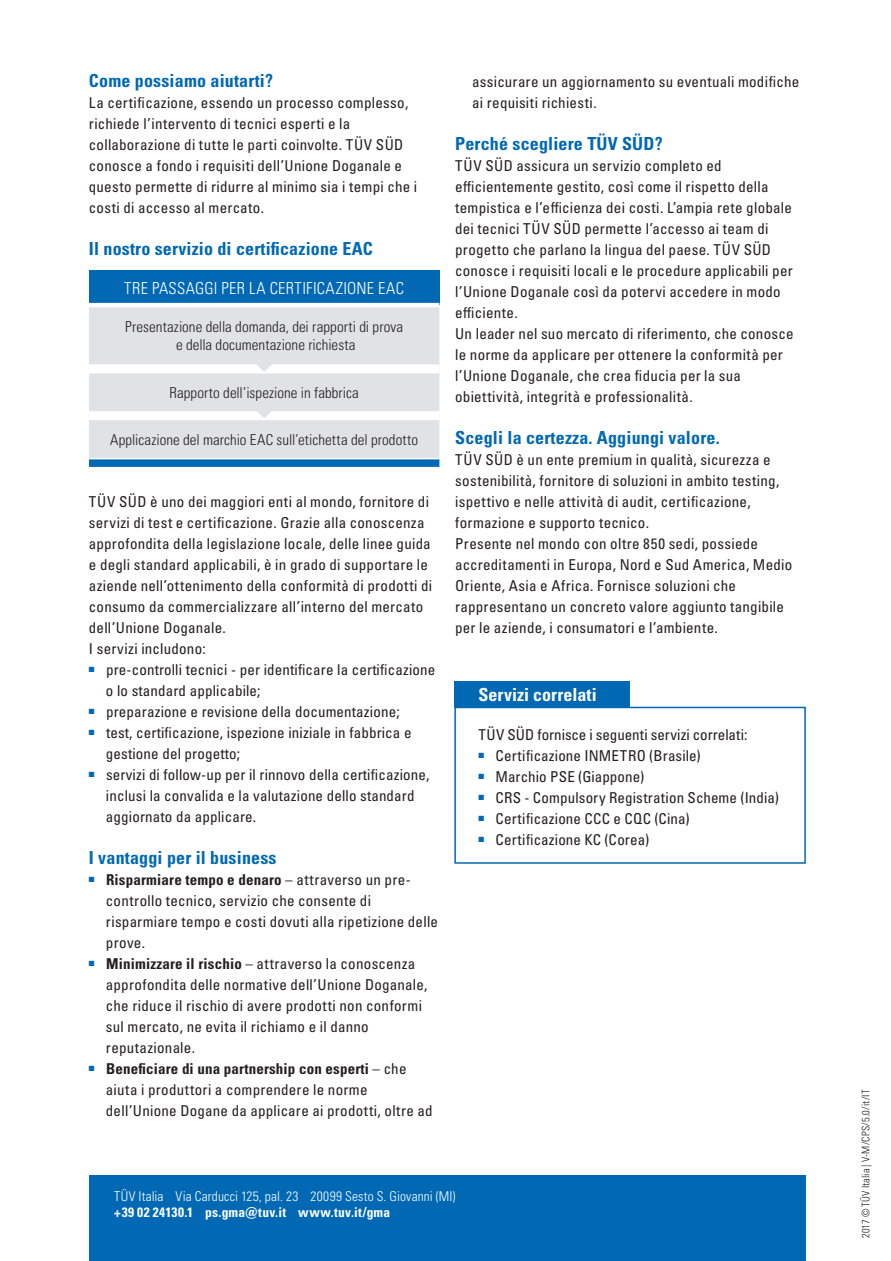
<style>
.page{position:relative;width:891px;height:1261px;background:#fff}
.page>*{position:absolute;margin:0;border:0;box-sizing:border-box;transform-origin:0 0}
.t1{font:18px "Univers LTCYR 67 Bold Cond";letter-spacing:.01em;color:#0168b3}
.t2{font:18px "Univers LTCYR 67 Bold Cond";letter-spacing:.005em;color:#fff}
.t3{font:16.5px "Univers LTCYR 47 Light Cond";letter-spacing:.02em;color:#fff}
.t4{font:condensed 15px/21px "Univers LTCYR 57";letter-spacing:.015em;color:#231f20}
.t5{font:15px/18px "Univers LTCYR 47 Light Cond";letter-spacing:.005em;color:#231f20;text-align:center}
.t6{font:300 condensed 13.5px/16.5px "Univers LT Std";letter-spacing:.015em;color:#fff}
.t7{font:10.5px "Univers LTCYR 47 Light Cond";letter-spacing:.02em;color:#231f20}
.s1{font-family:"Univers LTCYR 67 Bold Cond";font-stretch:normal}
.s2{font-weight:700}
.s3{font-family:"Univers LTCYR 67 Bold Cond";font-weight:400;font-stretch:normal}
</style>
<div class="page">
<div style="left:89px;top:1175px;width:716px;height:86px;background:#0168b3"></div>
<div style="left:454px;top:707px;width:351px;height:157px;border:2px solid #0168b3"></div>
<div style="left:454px;top:681px;width:176px;height:26px;background:#0168b3"></div>
<div style="left:89px;top:271px;width:350px;height:34px;background:#0168b3"></div>
<div style="left:89px;top:307px;width:350px;height:151px;background:#e1e2e4"></div>
<div style="left:89px;top:364px;width:350px;height:9px;background:#fff"></div>
<div style="left:89px;top:411px;width:350px;height:9px;background:#fff"></div>
<hr style="left:89px;top:303px;width:350px;height:4px;background:#fff">
<div style="left:89px;top:459px;width:350px;height:8px;background:#0168b3"></div>
<svg style="left:255px;top:353px;width:18px;height:19px"></svg>
<svg style="left:255px;top:400px;width:18px;height:18px"></svg>
<p class="t1" style="left:89px;top:70px;width:185px">Come possiamo aiutarti?</p>
<p class="t4" style="left:89px;top:92px;width:329px">La certificazione, essendo un processo complesso, richiede l’intervento di tecnici esperti e la collaborazione di tutte le parti coinvolte. TÜV SÜD conosce a fondo i requisiti dell’Unione Doganale e questo permette di ridurre al minimo sia i tempi che i costi di accesso al mercato.</p>
<p class="t1" style="left:89px;top:238px;width:285px">Il nostro servizio di certificazione EAC</p>
<p class="t3" style="left:124px;top:277px;width:281px">TRE PASSAGGI PER LA CERTIFICAZIONE EAC</p>
<p class="t5" style="left:125px;top:317px;width:279px">Presentazione della domanda, dei rapporti di prova e della documentazione richiesta</p>
<p class="t5" style="left:169px;top:383px;width:191px">Rapporto dell’ispezione in fabbrica</p>
<p class="t5" style="left:110px;top:430px;width:309px">Applicazione del marchio EAC sull’etichetta del prodotto</p>
<p class="t4" style="left:89px;top:491px;width:344px">TÜV SÜD è uno dei maggiori enti al mondo, fornitore di servizi di test e certificazione. Grazie alla conoscenza approfondita della legislazione locale, delle linee guida e degli standard applicabili, è in grado di supportare le aziende nell’ottenimento della conformità di prodotti di consumo da commercializzare all’interno del mercato dell’Unione Doganale.</p>
<p class="t4" style="left:89px;top:638px;width:118px">I servizi includono:</p>
<p class="t4" style="left:106px;top:659px;width:331px;text-indent:-17px"><sup>■</sup> pre-controlli tecnici - per identificare la certificazione o lo standard applicabile;</p>
<p class="t4" style="left:89px;top:701px;width:312px"><sup>■</sup> preparazione e revisione della documentazione;</p>
<p class="t4" style="left:106px;top:722px;width:307px;text-indent:-17px"><sup>■</sup> test, certificazione, ispezione iniziale in fabbrica e gestione del progetto;</p>
<p class="t4" style="left:106px;top:764px;width:325px;text-indent:-17px"><sup>■</sup> servizi di follow-up per il rinnovo della certificazione, inclusi la convalida e la valutazione dello standard aggiornato da applicare.</p>
<p class="t1" style="left:89px;top:847px;width:189px">I vantaggi per il business</p>
<p class="t4" style="left:106px;top:869px;width:333px;text-indent:-17px"><sup>■</sup> <span class="s1">Risparmiare tempo e denaro</span> – attraverso un pre&shy;controllo tecnico, servizio che consente di risparmiare tempo e costi dovuti alla ripetizione delle prove.</p>
<p class="t4" style="left:106px;top:953px;width:323px;text-indent:-17px"><sup>■</sup> <span class="s1">Minimizzare il rischio</span> – attraverso la conoscenza approfondita delle normative dell’Unione Doganale, che riduce il rischio di avere prodotti non conformi sul mercato, ne evita il richiamo e il danno reputazionale.</p>
<p class="t4" style="left:106px;top:1058px;width:328px;text-indent:-17px"><sup>■</sup> <span class="s1">Beneficiare di una partnership con esperti</span> – che aiuta i produttori a comprendere le norme dell’Unione Dogane da applicare ai prodotti, oltre ad</p>
<p class="t4" style="left:472px;top:71px;width:328px">assicurare un aggiornamento su eventuali modifiche ai requisiti richiesti.</p>
<p class="t1" style="left:455px;top:133px;width:209px">Perché scegliere TÜV SÜD?</p>
<p class="t4" style="left:455px;top:155px;width:339px">TÜV SÜD assicura un servizio completo ed efficientemente gestito, così come il rispetto della tempistica e l’efficienza dei costi. L’ampia rete globale dei tecnici TÜV SÜD permette l’accesso ai team di progetto che parlano la lingua del paese. TÜV SÜD conosce i requisiti locali e le procedure applicabili per l’Unione Doganale così da potervi accedere in modo efficiente.</p>
<p class="t4" style="left:455px;top:323px;width:340px">Un leader nel suo mercato di riferimento, che conosce le norme da applicare per ottenere la conformità per l’Unione Doganale, che crea fiducia per la sua obiettività, integrità e professionalità.</p>
<p class="t1" style="left:455px;top:427px;width:266px">Scegli la certezza. Aggiungi valore.</p>
<p class="t4" style="left:455px;top:449px;width:326px">TÜV SÜD è un ente premium in qualità, sicurezza e sostenibilità, fornitore di soluzioni in ambito testing, ispettivo e nelle attività di audit, certificazione, formazione e supporto tecnico.</p>
<p class="t4" style="left:455px;top:533px;width:338px">Presente nel mondo con oltre 850 sedi, possiede accreditamenti in Europa, Nord e Sud America, Medio Oriente, Asia e Africa. Fornisce soluzioni che rappresentano un concreto valore aggiunto tangibile per le aziende, i consumatori e l’ambiente.</p>
<p class="t2" style="left:478px;top:684px;width:120px">Servizi correlati</p>
<p class="t4" style="left:478px;top:724px;width:270px">TÜV SÜD fornisce i seguenti servizi correlati:</p>
<p class="t4" style="left:478px;top:745px;width:224px"><sup>■</sup> Certificazione INMETRO (Brasile)</p>
<p class="t4" style="left:478px;top:766px;width:167px"><sup>■</sup> Marchio PSE (Giappone)</p>
<p class="t4" style="left:478px;top:787px;width:302px"><sup>■</sup> CRS - Compulsory Registration Scheme (India)</p>
<p class="t4" style="left:478px;top:808px;width:213px"><sup>■</sup> Certificazione CCC e CQC (Cina)</p>
<p class="t4" style="left:478px;top:829px;width:172px"><sup>■</sup> Certificazione KC (Corea)</p>
<p class="t6" style="left:114px;top:1187px;width:343px">TÜV Italia Via Carducci 125, pal. 23 20099 Sesto S. Giovanni (MI) <span class="s2">+39 02 24130.1</span> <span class="s3">ps.gma@tuv.it www.tuv.it/gma</span></p>
<p class="t7" style="left:858px;top:1238px;width:150px;rotate:-90deg">2017 © TÜV Italia | V-M/CPS/5.0/it/IT</p>
</div>
